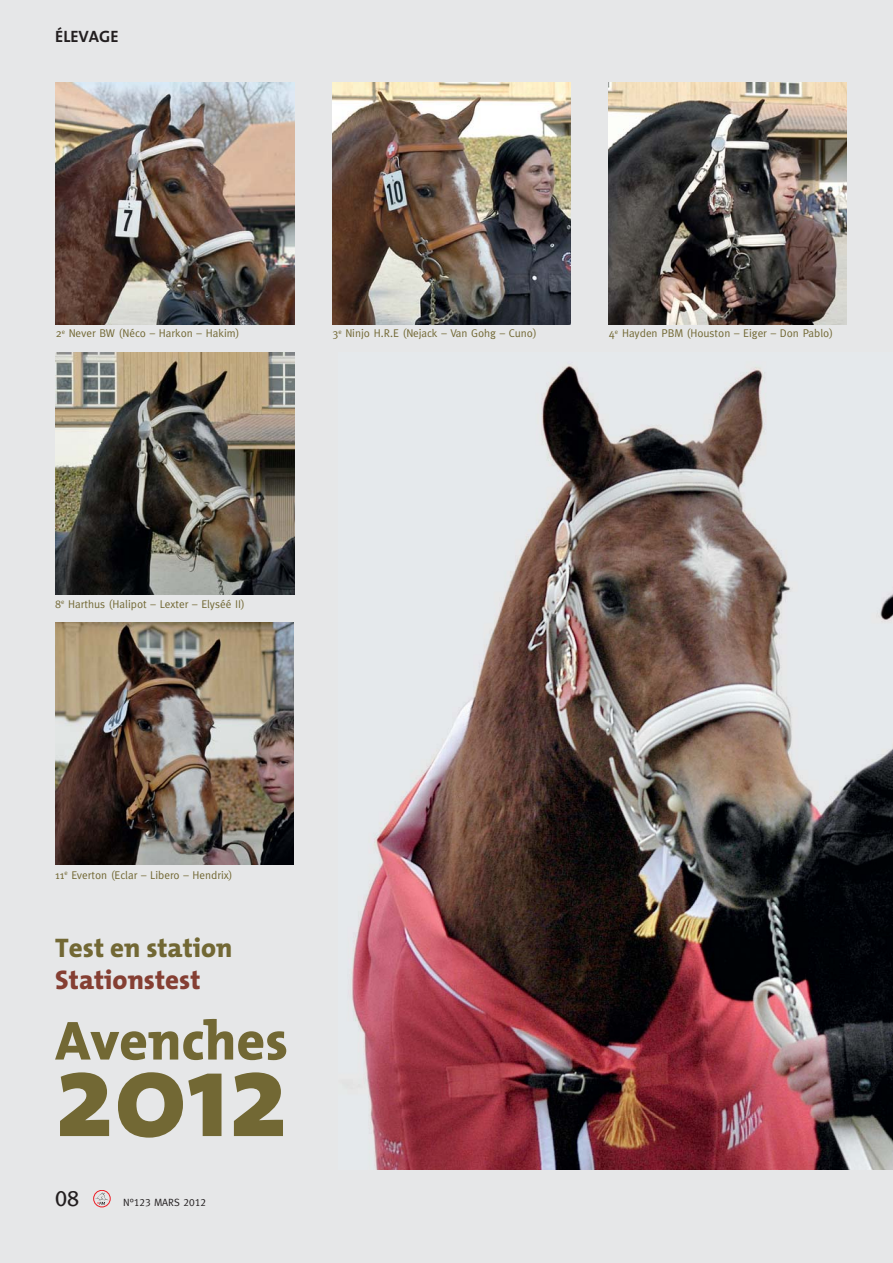
<style>
.page{position:relative;width:893px;height:1263px;background:#e6e7e8}
.page>*{position:absolute;margin:0;border:0;box-sizing:border-box;transform-origin:0 0}
.t1{font:800 121.5px "The Mix";color:#726834}
.t2{font:800 55.5px "The Mix";color:#726834}
.t3{font:800 27px "The Mix";color:#726834}
.t4{font:800 27px "The Mix";color:#853f33}
.t5{font:22.5px "Meta Plus Book Caps";color:#231f20}
.t6{font:16.5px "The Mix Bold Caps";color:#231f20}
.t7{font:11.25px "Meta";color:#726834}
.t8{font:10.5px "Meta Caps";color:#231f20}
</style>
<div class="page">
<div style="left:94px;top:1190px;width:16px;height:17px;border:1px solid #ed1c24;border-radius:50%"></div>
<svg style="left:95px;top:1192px;width:14px;height:13px"></svg>
<img style="left:332px;top:83px;width:238px;height:241px">
<img style="left:56px;top:353px;width:238px;height:241px">
<img style="left:56px;top:83px;width:238px;height:241px">
<img style="left:56px;top:623px;width:238px;height:241px">
<img style="left:352px;top:366px;width:541px;height:752px">
<img style="left:371px;top:1118px;width:522px;height:51px">
<img style="left:608px;top:83px;width:238px;height:241px">
<h3 class="t6" style="left:55px;top:27px;width:65px">ÉLEVAGE</h3>
<p class="t7" style="left:56px;top:329px;width:185px">2<sup>e</sup> Never BW (Néco – Harkon – Hakim)</p>
<p class="t7" style="left:332px;top:329px;width:206px">3<sup>e</sup> Ninjo H.R.E (Nejack – Van Gohg – Cuno)</p>
<p class="t7" style="left:609px;top:329px;width:226px">4<sup>e</sup> Hayden PBM (Houston – Eiger – Don Pablo)</p>
<p class="t7" style="left:55px;top:600px;width:191px">8<sup>e</sup> Harthus (Halipot – Lexter – Elyséé II)</p>
<p class="t7" style="left:55px;top:871px;width:179px">11<sup>e</sup> Everton (Eclar – Libero – Hendrix)</p>
<h3 class="t3" style="left:55px;top:939px;width:179px">Test en station</h3>
<h3 class="t4" style="left:55px;top:970px;width:147px">Stationstest</h3>
<h2 class="t2" style="left:55px;top:1022px;width:234px">Avenches</h2>
<h1 class="t1" style="left:55px;top:1054px;width:234px">2012</h1>
<h3 class="t5" style="left:55px;top:1185px;width:26px">08</h3>
<p class="t8" style="left:123px;top:1199px;width:84px">N°123 MARS 2012</p>
</div>
